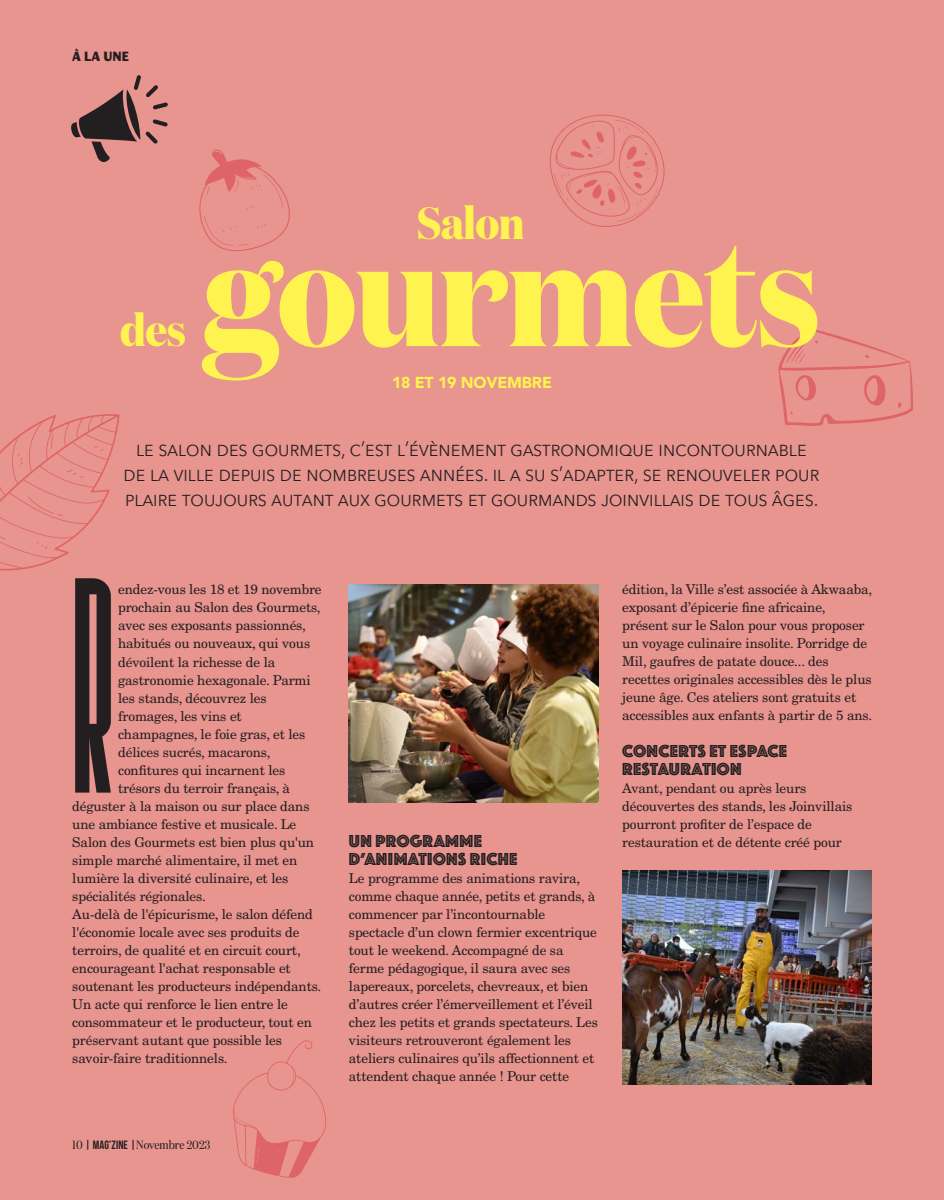
<style>
.page{position:relative;width:944px;height:1200px;background:#fff}
.page>*{position:absolute;margin:0;border:0;box-sizing:border-box;transform-origin:0 0}
.t1{font:178.5px "Due";color:#231f20}
.t2{font:700 150px "Domaine Disp Nar";letter-spacing:-.01em;color:#fff34f}
.t3{font:700 45px "Domaine Disp Nar";letter-spacing:-.01em;color:#fff34f}
.t4{font:300 21px/25.2px "Avenir Next LT Pro";letter-spacing:-.025em;color:#231f20;text-align:center}
.t5{font:18px/18px "Phosphate Inline";letter-spacing:.015em;color:#231f20}
.t6{font:900 15.75px "Avenir LT Std";letter-spacing:-.01em;color:#fff34f}
.t7{font:13.5px/18px "New Century Schlbk LT Std";letter-spacing:-.01em;color:#231f20}
.t8{font:900 13.5px "Faune Display";color:#231f20}
.t9{font:12px "Domaine Disp Nar";color:#231f20}
.s1{font-family:"Bebas Neue"}
</style>
<div class="page">
<div style="left:0;top:0;width:944px;height:1199px;background:#e8948f"></div>
<svg style="left:0;top:414px;width:119px;height:157px"></svg>
<svg style="left:233px;top:1040px;width:93px;height:137px"></svg>
<svg style="left:549px;top:114px;width:116px;height:113px"></svg>
<svg style="left:199px;top:149px;width:91px;height:102px"></svg>
<img style="left:349px;top:584px;width:249px;height:218px">
<img style="left:622px;top:870px;width:250px;height:214px">
<svg style="left:778px;top:329px;width:135px;height:97px"></svg>
<svg style="left:71px;top:75px;width:97px;height:87px"></svg>
<p class="t8" style="left:72px;top:46px;width:58px">À LA UNE</p>
<h3 class="t3" style="left:120px;top:302px;width:67px">des</h3>
<h3 class="t3" style="left:417px;top:195px;width:109px">Salon</h3>
<h2 class="t2" style="left:201px;top:198px;width:621px">gourmets</h2>
<p class="t6" style="left:392px;top:373px;width:161px">18 ET 19 NOVEMBRE</p>
<h3 class="t4" style="left:123px;top:436px;width:698px">le salon des gourmets, c’est l’évènement gastronomique incontournable de la ville depuis de nombreuses années. il a su s’adapter, se renouveler pour plaire toujours autant aux gourmets et gourmands joinvillais de tous âges.</h3>
<h1 class="t1" style="left:72px;top:626px;width:43px">R</h1>
<p class="t7" style="left:118px;top:580px;width:205px">endez-vous les 18 et 19 novembre</p>
<p class="t7" style="left:118px;top:598px;width:204px">prochain au Salon des Gourmets,</p>
<p class="t7" style="left:118px;top:616px;width:189px">avec ses exposants passionnés,</p>
<p class="t7" style="left:118px;top:634px;width:194px">habitués ou nouveaux, qui vous</p>
<p class="t7" style="left:118px;top:652px;width:159px">dévoilent la richesse de la</p>
<p class="t7" style="left:118px;top:670px;width:194px">gastronomie hexagonale. Parmi</p>
<p class="t7" style="left:118px;top:688px;width:150px">les stands, découvrez les</p>
<p class="t7" style="left:118px;top:706px;width:125px">fromages, les vins et</p>
<p class="t7" style="left:118px;top:724px;width:189px">champagnes, le foie gras, et les</p>
<p class="t7" style="left:118px;top:742px;width:154px">délices sucrés, macarons,</p>
<p class="t7" style="left:118px;top:760px;width:169px">confitures qui incarnent les</p>
<p class="t7" style="left:118px;top:778px;width:173px">trésors du terroir français, à</p>
<p class="t7" style="left:72px;top:796px;width:239px">déguster à la maison ou sur place dans</p>
<p class="t7" style="left:72px;top:814px;width:226px">une ambiance festive et musicale. Le</p>
<p class="t7" style="left:72px;top:832px;width:243px">Salon des Gourmets est bien plus qu'un</p>
<p class="t7" style="left:72px;top:850px;width:226px">simple marché alimentaire, il met en</p>
<p class="t7" style="left:72px;top:868px;width:218px">lumière la diversité culinaire, et les</p>
<p class="t7" style="left:72px;top:886px;width:135px">spécialités régionales.</p>
<p class="t7" style="left:72px;top:904px;width:242px">Au-delà de l'épicurisme, le salon défend</p>
<p class="t7" style="left:72px;top:922px;width:229px">l'économie locale avec ses produits de</p>
<p class="t7" style="left:72px;top:940px;width:230px">terroirs, de qualité et en circuit court,</p>
<p class="t7" style="left:72px;top:958px;width:220px">encourageant l'achat responsable et</p>
<p class="t7" style="left:72px;top:976px;width:251px">soutenant les producteurs indépendants.</p>
<p class="t7" style="left:72px;top:994px;width:217px">Un acte qui renforce le lien entre le</p>
<p class="t7" style="left:72px;top:1012px;width:241px">consommateur et le producteur, tout en</p>
<p class="t7" style="left:72px;top:1030px;width:211px">préservant autant que possible les</p>
<p class="t7" style="left:72px;top:1048px;width:157px">savoir-faire traditionnels.</p>
<p class="t9" style="left:72px;top:1136px;width:139px">10 <span class="s1">| MAG’ZINE |</span>Novembre 2023</p>
<h3 class="t5" style="left:349px;top:830px;width:170px">UN PROGRAMME<br>D’ANIMATIONS RICHE</h3>
<p class="t7" style="left:349px;top:868px;width:251px">Le programme des animations ravira, comme chaque année, petits et grands, à commencer par l’incontournable spectacle d’un clown fermier excentrique tout le weekend. Accompagné de sa ferme pédagogique, il saura avec ses lapereaux, porcelets, chevreaux, et bien d’autres créer l’émerveillement et l’éveil chez les petits et grands spectateurs. Les visiteurs retrouveront également les ateliers culinaires qu’ils affectionnent et attendent chaque année ! Pour cette</p>
<p class="t7" style="left:622px;top:580px;width:251px">édition, la Ville s’est associée à Akwaaba, exposant d’épicerie fine africaine, présent sur le Salon pour vous proposer un voyage culinaire insolite. Porridge de Mil, gaufres de patate douce... des recettes originales accessibles dès le plus jeune âge. Ces ateliers sont gratuits et accessibles aux enfants à partir de 5 ans.</p>
<h3 class="t5" style="left:622px;top:740px;width:166px">CONCERTS ET ESPACE<br>RESTAURATION</h3>
<p class="t7" style="left:622px;top:778px;width:232px">Avant, pendant ou après leurs découvertes des stands, les Joinvillais pourront profiter de l’espace de restauration et de détente créé pour</p>
</div>
